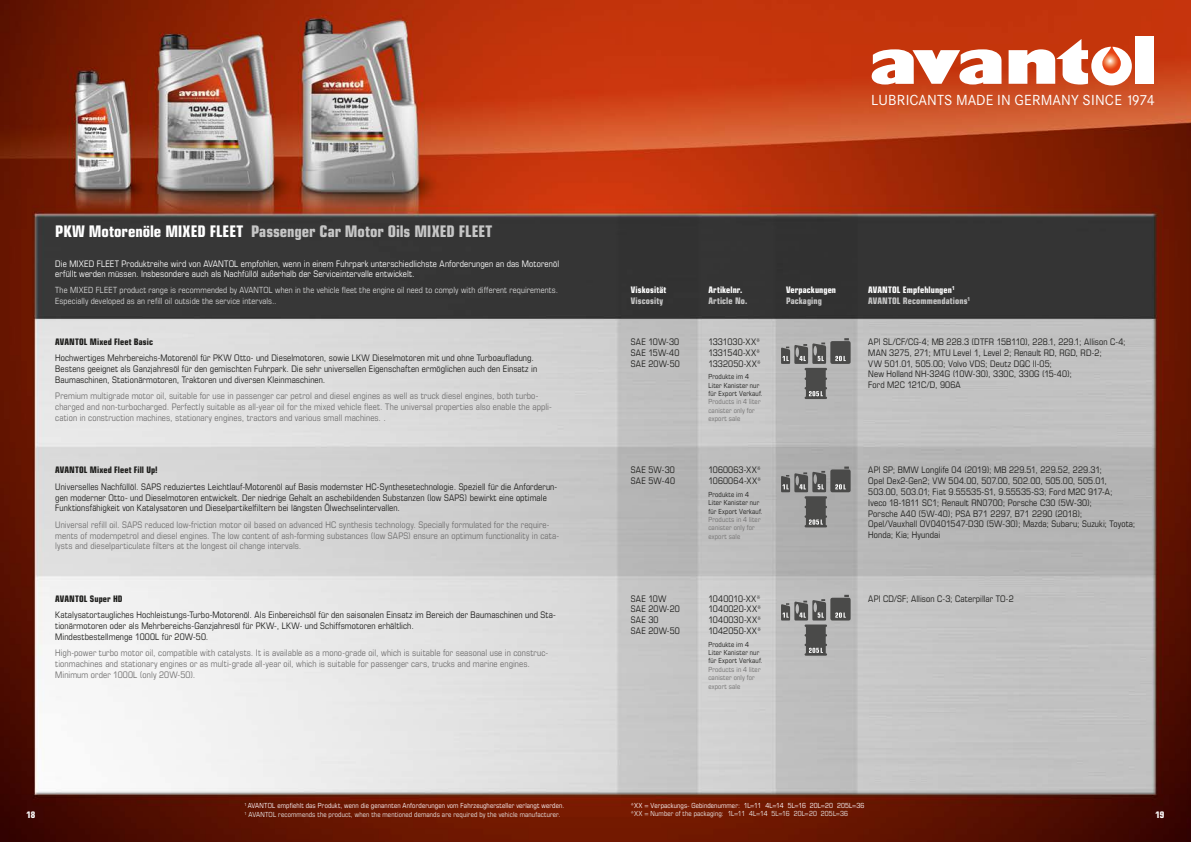
<style>
.page{position:relative;width:1191px;height:842px;background:#fff}
.page>*{position:absolute;margin:0;border:0;box-sizing:border-box;transform-origin:0 0}
.t1{font:700 condensed 16px "Eurostile LT Std";letter-spacing:-.005em;color:#c6c6c6}
.t2{font:14.3px "Corporate SBQ";letter-spacing:.01em;color:#fff}
.t3{font:condensed 9px/10.8px "Eurostile LT Std";letter-spacing:.01em;color:#1d1d1b}
.t4{font:condensed 9px/10.8px "Eurostile LT Std";letter-spacing:.01em;color:#706f6f}
.t5{font:condensed 9px/10.8px "Eurostile LT Std";letter-spacing:.01em;color:#fff}
.t6{font:700 condensed 9px/10.8px "Eurostile LT Std";letter-spacing:.01em;color:#c6c6c6}
.t7{font:700 condensed 9px "Eurostile LT Std";letter-spacing:.01em;color:#1d1d1b}
.t8{font:700 condensed 9px "Eurostile LT Std";letter-spacing:.01em;color:#fff}
.t9{font:condensed 8.5px/10.8px "Eurostile LT Std";letter-spacing:.015em;color:#d8d8d8}
.t10{font:condensed 7px/8.4px "Eurostile LT Std";letter-spacing:.02em;color:#fff}
.t11{font:condensed 7px/8.4px "Eurostile LT Std";letter-spacing:.02em;color:#1d1d1b}
.t12{font:condensed 7px/8.4px "Eurostile LT Std";letter-spacing:.02em;color:#706f6f}
.t13{font:condensed 7px "Eurostile LT Std";letter-spacing:.02em;color:#ededed}
.s1{color:#fff}
.s2{font-size:9px;color:#c6c6c6}
.s3{color:#ededed}
</style>
<div class="page">
<img style="left:0;top:0;width:1191px;height:842px">
<svg style="left:781px;top:338px;width:69px;height:61px;background:#90908f"></svg>
<svg style="left:781px;top:467px;width:69px;height:60px;background:#898988"></svg>
<svg style="left:781px;top:595px;width:69px;height:61px;background:#929292"></svg>
<div style="left:1135px;top:36px;width:19px;height:48px;background:#fff"></div>
<svg style="left:871px;top:49px;width:130px;height:36px"></svg>
<svg style="left:1008px;top:39px;width:123px;height:46px"></svg>
<h2 class="t2" style="left:871px;top:92px;width:285px">LUBRICANTS MADE IN GERMANY SINCE 1974</h2>
<h1 class="t1" style="left:55px;top:222px;width:438px"><span class="s1">PKW Motorenöle MIXED FLEET</span> Passenger Car Motor Oils MIXED FLEET</h1>
<p class="t5" style="left:55px;top:258px;width:505px">Die MIXED FLEET Produktreihe wird von AVANTOL empfohlen, wenn in einem Fuhrpark unterschiedlichste Anforderungen an das Motorenöl erfüllt werden müssen. Insbesondere auch als Nachfüllöl außerhalb der Serviceintervalle entwickelt.</p>
<p class="t9" style="left:55px;top:285px;width:504px">The MIXED FLEET product range is recommended by AVANTOL when in the vehicle fleet the engine oil need to comply with different requirements.<br>Especially developed as an refill oil outside the service intervals.<span class="s2">.</span></p>
<p class="t8" style="left:631px;top:285px;width:37px">Viskosität</p>
<p class="t6" style="left:631px;top:296px;width:34px">Viscosity</p>
<p class="t8" style="left:708px;top:285px;width:36px">Artikelnr.</p>
<p class="t6" style="left:708px;top:296px;width:40px">Article No.</p>
<p class="t7" style="left:55px;top:336px;width:99px">AVANTOL Mixed Fleet Basic</p>
<p class="t3" style="left:55px;top:353px;width:483px">Hochwertiges Mehrbereichs-Motorenöl für PKW Otto- und Dieselmotoren, sowie LKW Dieselmotoren mit und ohne Turboaufladung.<br>Bestens geeignet als Ganzjahresöl für den gemischten Fuhrpark. Die sehr universellen Eigenschaften ermöglichen auch den Einsatz in<br>Baumaschinen, Stationärmotoren, Traktoren und diversen Kleinmaschinen.</p>
<p class="t4" style="left:55px;top:391px;width:498px">Premium multigrade motor oil, suitable for use in passenger car petrol and diesel engines as well as truck diesel engines, both turbo&shy;charged and non-turbocharged. Perfectly suitable as all-year oil for the mixed vehicle fleet. The universal properties also enable the appli&shy;cation in construction machines, stationary engines, tractors and various small machines. .</p>
<p class="t7" style="left:55px;top:465px;width:104px">AVANTOL Mixed Fleet Fill Up!</p>
<p class="t3" style="left:55px;top:481px;width:503px">Universelles Nachfüllöl. SAPS reduziertes Leichtlauf-Motorenöl auf Basis modernster HC-Synthesetechnologie. Speziell für die Anforderun&shy;gen moderner Otto- und Dieselmotoren entwickelt. Der niedrige Gehalt an aschebildenden Substanzen (low SAPS) bewirkt eine optimale<br>Funktionsfähigkeit von Katalysatoren und Dieselpartikelfiltern bei längsten Ölwechselintervallen.</p>
<p class="t4" style="left:55px;top:519px;width:505px">Universal refill oil. SAPS reduced low-friction motor oil based on advanced HC synthesis technology. Specially formulated for the require&shy;ments of modernpetrol and diesel engines. The low content of ash-forming substances (low SAPS) ensure an optimum functionality in cata&shy;lysts and dieselparticulate filters at the longest oil change intervals.</p>
<p class="t7" style="left:55px;top:593px;width:69px">AVANTOL Super HD</p>
<p class="t3" style="left:55px;top:609px;width:502px">Katalysatortaugliches Hochleistungs-Turbo-Motorenöl. Als Einbereichsöl für den saisonalen Einsatz im Bereich der Baumaschinen und Sta&shy;tionärmotoren oder als Mehrbereichs-Ganzjahresöl für PKW-, LKW- und Schiffsmotoren erhältlich.<br>Mindestbestellmenge 1000L für 20W-50.</p>
<p class="t4" style="left:55px;top:647px;width:494px">High-power turbo motor oil, compatible with catalysts. It is available as a mono-grade oil, which is suitable for seasonal use in construc&shy;tionmachines and stationary engines or as multi-grade all-year oil, which is suitable for passenger cars, trucks and marine engines.<br>Minimum order 1000L (only 20W-50).</p>
<p class="t3" style="left:631px;top:336px;width:50px;text-align:justify">SAE 10W-30<br>SAE 15W-40<br>SAE 20W-50</p>
<p class="t3" style="left:708px;top:336px;width:54px;text-align:justify">1331030-XX* 1331540-XX* 1332050-XX*</p>
<p class="t11" style="left:708px;top:372px;width:56px">Produkte im 4<br>Liter Kanister nur für Export Verkauf.</p>
<p class="t12" style="left:708px;top:398px;width:54px">Products in 4 liter canister only for export sale</p>
<p class="t3" style="left:631px;top:464px;width:46px">SAE 5W-30<br>SAE 5W-40</p>
<p class="t3" style="left:708px;top:464px;width:54px">1060063-XX*<br>1060064-XX*</p>
<p class="t11" style="left:708px;top:490px;width:56px">Produkte im 4<br>Liter Kanister nur für Export Verkauf.</p>
<p class="t12" style="left:708px;top:515px;width:54px">Products in 4 liter canister only for export sale</p>
<p class="t3" style="left:631px;top:593px;width:50px">SAE 10W<br>SAE 20W-20<br>SAE 30<br>SAE 20W-50</p>
<p class="t3" style="left:708px;top:593px;width:54px;text-align:justify">1040010-XX* 1040020-XX* 1040030-XX* 1042050-XX*</p>
<p class="t11" style="left:708px;top:640px;width:56px">Produkte im 4<br>Liter Kanister nur für Export Verkauf.</p>
<p class="t12" style="left:708px;top:665px;width:54px">Products in 4 liter canister only for export sale</p>
<p class="t8" style="left:786px;top:285px;width:52px">Verpackungen</p>
<p class="t6" style="left:786px;top:296px;width:37px">Packaging</p>
<p class="t6" style="left:868px;top:285px;width:103px"><span class="s1">AVANTOL Empfehlungen</span><sup>1<br></sup>AVANTOL Recommendations<sup>1</sup></p>
<p class="t3" style="left:868px;top:336px;width:259px">API SL/CF/CG-4; MB 228.3 (DTFR 15B110), 228.1, 229.1; Allison C-4; MAN 3275, 271; MTU Level 1, Level 2; Renault RD, RGD, RD-2;<br>VW 501.01, 505.00; Volvo VDS; Deutz DQC II-05;<br>New Holland NH-324G (10W-30), 330C, 330G (15-40);<br>Ford M2C 121C/D, 906A</p>
<p class="t3" style="left:868px;top:464px;width:269px">API SP; BMW Longlife 04 (2019); MB 229.51, 229.52, 229.31;<br>Opel Dex2-Gen2; VW 504.00, 507.00, 502.00, 505.00, 505.01, 503.00, 503.01; Fiat 9.55535-S1, 9.55535-S3; Ford M2C 917-A;<br>Iveco 18-1811 SC1; Renault RN0700; Porsche C30 (5W-30);<br>Porsche A40 (5W-40); PSA B71 2297, B71 2290 (2018);<br>Opel/Vauxhall OV0401547-D30 (5W-30); Mazda; Subaru; Suzuki; Toyota; Honda; Kia; Hyundai</p>
<p class="t3" style="left:868px;top:593px;width:147px">API CD/SF; Allison C-3; Caterpillar TO-2</p>
<p class="t8" style="left:27px;top:809px;width:10px">18</p>
<p class="t10" style="left:244px;top:802px;width:321px"><sup>1</sup> AVANTOL empfiehlt das Produkt, wenn die genannten Anforderungen vom Fahrzeughersteller verlangt werden.<br><sup>1</sup> <span class="s3">AVANTOL recommends the product, when the mentioned demands are required by the vehicle manufacturer.</span></p>
<p class="t10" style="left:631px;top:801px;width:235px">*XX = Verpackungs- Gebindenummer: 1L=11 4L=14 5L=16 20L=20 205L=36</p>
<p class="t13" style="left:631px;top:809px;width:219px">*XX = Number of the packaging: 1L=11 4L=14 5L=16 20L=20 205L=36</p>
<p class="t8" style="left:1155px;top:809px;width:10px">19</p>
</div>
